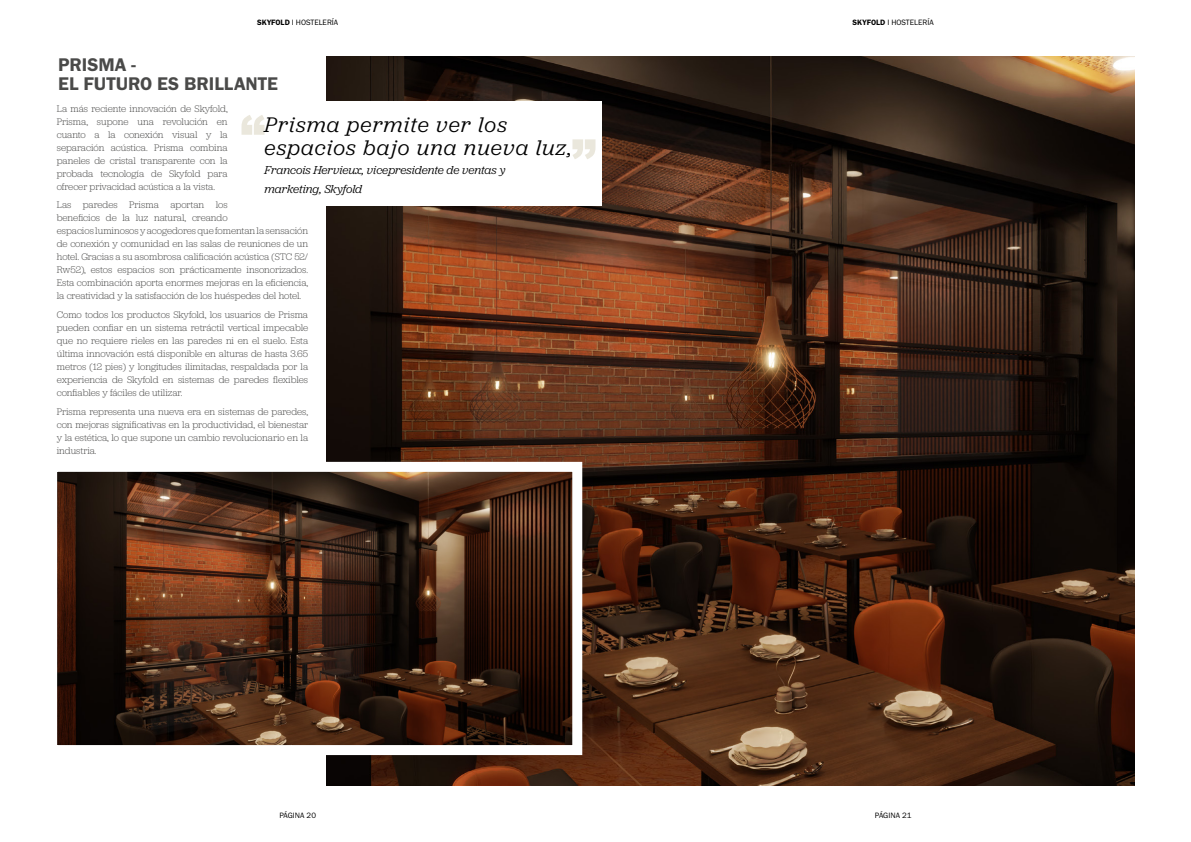
<style>
.page{position:relative;width:1191px;height:842px;background:#fff}
.page>*{position:absolute;margin:0;border:0;box-sizing:border-box;transform-origin:0 0}
.t1{font:italic 22px/23px "Jubilat";letter-spacing:.05em;color:#000}
.t2{font:19px/19px "Franklin Gothic URW Dem";color:#4a4a49}
.t3{font:italic 12px/19px "Jubilat";color:#000}
.t4{font:300 10px/13px "Jubilat";color:#4a4a49;text-align:justify}
.t5{font:8px "Franklin Gothic URW Boo";color:#000}
.s1{font-family:"Franklin Gothic URW Dem"}
</style>
<div class="page">
<img style="left:326px;top:57px;width:808px;height:728px">
<svg style="left:57px;top:457px;width:530px;height:303px;background:#533a2c"></svg>
<div style="left:264px;top:102px;width:338px;height:104px;background:#fff"></div>
<svg style="left:572px;top:139px;width:23px;height:20px"></svg>
<svg style="left:241px;top:115px;width:23px;height:20px"></svg>
<p class="t5" style="left:257px;top:18px;width:83px"><span class="s1">SKYFOLD</span> I HOSTELERÍA</p>
<p class="t5" style="left:852px;top:18px;width:83px"><span class="s1">SKYFOLD</span> I HOSTELERÍA</p>
<h2 class="t2" style="left:58px;top:55px;width:221px">PRISMA -<br>EL FUTURO ES BRILLANTE</h2>
<h1 class="t1" style="left:264px;top:112px;width:309px">Prisma permite ver los espacios bajo una nueva luz,</h1>
<p class="t3" style="left:264px;top:160px;width:242px">Francois Hervieux, vicepresidente de ventas y marketing, Skyfold</p>
<p class="t4" style="left:57px;top:101px;width:172px">La más reciente innovación de Skyfold, Prisma, supone una revolución en cuanto a la conexión visual y la separación acústica. Prisma combina paneles de cristal transparente con la probada tecnología de Skyfold para ofrecer privacidad acústica a la vista.</p>
<p class="t4" style="left:57px;top:198px;width:253px;text-align:left">Las paredes Prisma aportan los<br>beneficios de la luz natural, creando<br>espacios luminosos y acogedores que fomentan la sensación de conexión y comunidad en las salas de reuniones de un hotel. Gracias a su asombrosa calificación acústica (STC 52/ Rw52), estos espacios son prácticamente insonorizados.<br>Esta combinación aporta enormes mejoras en la eficiencia, la creatividad y la satisfacción de los huéspedes del hotel.</p>
<p class="t4" style="left:57px;top:308px;width:253px">Como todos los productos Skyfold, los usuarios de Prisma pueden confiar en un sistema retráctil vertical impecable que no requiere rieles en las paredes ni en el suelo. Esta última innovación está disponible en alturas de hasta 3.65 metros (12 pies) y longitudes ilimitadas, respaldada por la experiencia de Skyfold en sistemas de paredes flexibles confiables y fáciles de utilizar.</p>
<p class="t4" style="left:57px;top:404px;width:253px">Prisma representa una nueva era en sistemas de paredes, con mejoras significativas en la productividad, el bienestar y la estética, lo que supone un cambio revolucionario en la industria.</p>
<p class="t5" style="left:279px;top:810px;width:38px">PÁGINA 20</p>
<p class="t5" style="left:875px;top:810px;width:38px">PÁGINA 21</p>
</div>
